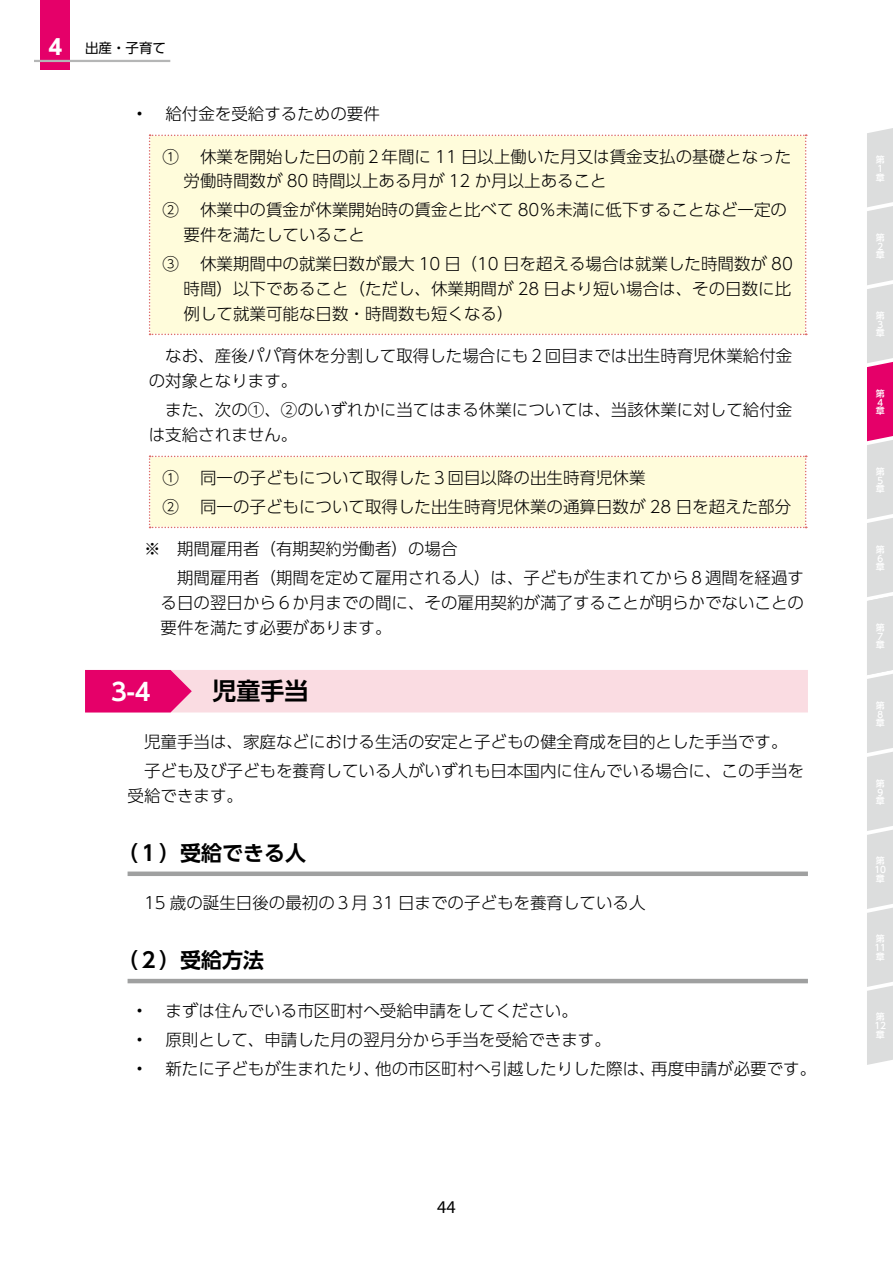
<style>
.page{position:relative;width:893px;height:1263px;background:#fff}
.page>*{position:absolute;margin:0;border:0;box-sizing:border-box;transform-origin:0 0}
.t1{font:700 24px "UD Shin Go Pro De";color:#000}
.t2{font:700 24px "UD Shin Go Pro De";color:#fff}
.t3{font:700 21px "UD Shin Go Pro De";color:#000}
.t4{font:18px "Myriad Pro";color:#000}
.t5{font:300 16.5px/24.8px "UD Shin Go Pro";color:#000}
.t6{font:13.5px "UD Shin Go Pro";color:#000}
.t7{font:500 9px/8.7px "UD Shin Go NT Pr 6 N";color:#fff}
.s1{font-weight:700;font-size:21px;color:#fff}
</style>
<div class="page">
<div style="left:40px;top:0;width:30px;height:70px;background:#e50069"></div>
<hr style="left:34px;top:60px;width:136px;height:2px;background:#b5b6b6">
<svg style="left:867px;top:128px;width:26px;height:937px;background:#decdd5"></svg>
<div style="left:128px;top:871px;width:680px;height:5px;background:#9fa0a0"></div>
<hr style="left:128px;top:979px;width:680px;height:4px;background:#9fa0a0">
<div style="left:149px;top:135px;width:658px;height:200px;background:#fffcdb"></div>
<div style="left:149px;top:456px;width:658px;height:72px;background:#fffcdb"></div>
<svg style="left:85px;top:670px;width:723px;height:42px;background:#f7bed1"></svg>
<p class="t6" style="left:48px;top:37px;width:119px"><span class="s1">4</span> 出産・子育て</p>
<p class="t5" style="left:136px;top:101px;width:245px">• 　給付金を受給するための要件</p>
<p class="t5" style="left:184px;top:143px;width:609px;text-indent:-21px">① 　休業を開始した日の前２年間に 11 日以上働いた月又は賃金支払の基礎となった労働時間数が 80 時間以上ある月が 12 か月以上あること</p>
<p class="t5" style="left:184px;top:197px;width:605px;text-indent:-21px">② 　休業中の賃金が休業開始時の賃金と比べて 80％未満に低下することなど一定の要件を満たしていること</p>
<p class="t5" style="left:184px;top:251px;width:611px;text-align:justify;text-indent:-21px">③ 　休業期間中の就業日数が最大 10 日（10 日を超える場合は就業した時間数が 80時間）以下であること（ただし、休業期間が 28 日より短い場合は、その日数に比例して就業可能な日数・時間数も短くなる）</p>
<p class="t5" style="left:149px;top:343px;width:645px;text-indent:16px">なお、産後パパ育休を分割して取得した場合にも２回目までは出生時育児休業給付金の対象となります。</p>
<p class="t5" style="left:149px;top:397px;width:645px;text-indent:16px">また、次の①、②のいずれかに当てはまる休業については、当該休業に対して給付金は支給されません。</p>
<p class="t5" style="left:162px;top:462px;width:630px;line-height:29px">① 　同一の子どもについて取得した３回目以降の出生時育児休業<br>② 　同一の子どもについて取得した出生時育児休業の通算日数が 28 日を超えた部分</p>
<p class="t5" style="left:177px;top:534px;width:628px;line-height:29px;text-indent:-33px">※　期間雇用者（有期契約労働者）の場合<br>期間雇用者（期間を定めて雇用される人）は、子どもが生まれてから８週間を経過す</p>
<p class="t5" style="left:161px;top:590px;width:645px">る日の翌日から６か月までの間に、その雇用契約が満了することが明らかでないことの要件を満たす必要があります。</p>
<h1 class="t2" style="left:111px;top:672px;width:41px">3-4</h1>
<h1 class="t1" style="left:213px;top:672px;width:97px">児童手当</h1>
<p class="t5" style="left:144px;top:727px;width:662px;line-height:29px">児童手当は、家庭などにおける生活の安定と子どもの健全育成を目的とした手当です。子ども及び子どもを養育している人がいずれも日本国内に住んでいる場合に、この手当を</p>
<p class="t5" style="left:128px;top:783px;width:117px">受給できます。</p>
<p class="t3" style="left:117px;top:835px;width:191px">（１）受給できる人</p>
<p class="t5" style="left:144px;top:890px;width:503px">15 歳の誕生日後の最初の３月 31 日までの子どもを養育している人</p>
<p class="t3" style="left:117px;top:943px;width:149px">（２）受給方法</p>
<p class="t5" style="left:136px;top:995px;width:682px;line-height:29px">• 　まずは住んでいる市区町村へ受給申請をしてください。<br>• 　原則として、申請した月の翌月分から手当を受給できます。<br>• 　新たに子どもが生まれたり、他の市区町村へ引越したりした際は、再度申請が必要です。</p>
<p class="t4" style="left:437px;top:1195px;width:20px">44</p>
<p class="t7" style="left:876px;top:155px;width:10px">第<br>１章</p>
<p class="t7" style="left:876px;top:233px;width:10px">第<br>２章</p>
<p class="t7" style="left:876px;top:311px;width:10px">第<br>３章</p>
<p class="t7" style="left:876px;top:389px;width:10px">第<br>４章</p>
<p class="t7" style="left:876px;top:467px;width:10px">第<br>５章</p>
<p class="t7" style="left:876px;top:545px;width:10px">第<br>６章</p>
<p class="t7" style="left:876px;top:623px;width:10px">第<br>７章</p>
<p class="t7" style="left:876px;top:701px;width:10px">第<br>８章</p>
<p class="t7" style="left:876px;top:779px;width:10px">第<br>９章</p>
<p class="t7" style="left:874px;top:856px;width:13px">第<br>10章</p>
<p class="t7" style="left:874px;top:934px;width:13px">第<br>11章</p>
<p class="t7" style="left:874px;top:1012px;width:13px">第<br>12章</p>
</div>
